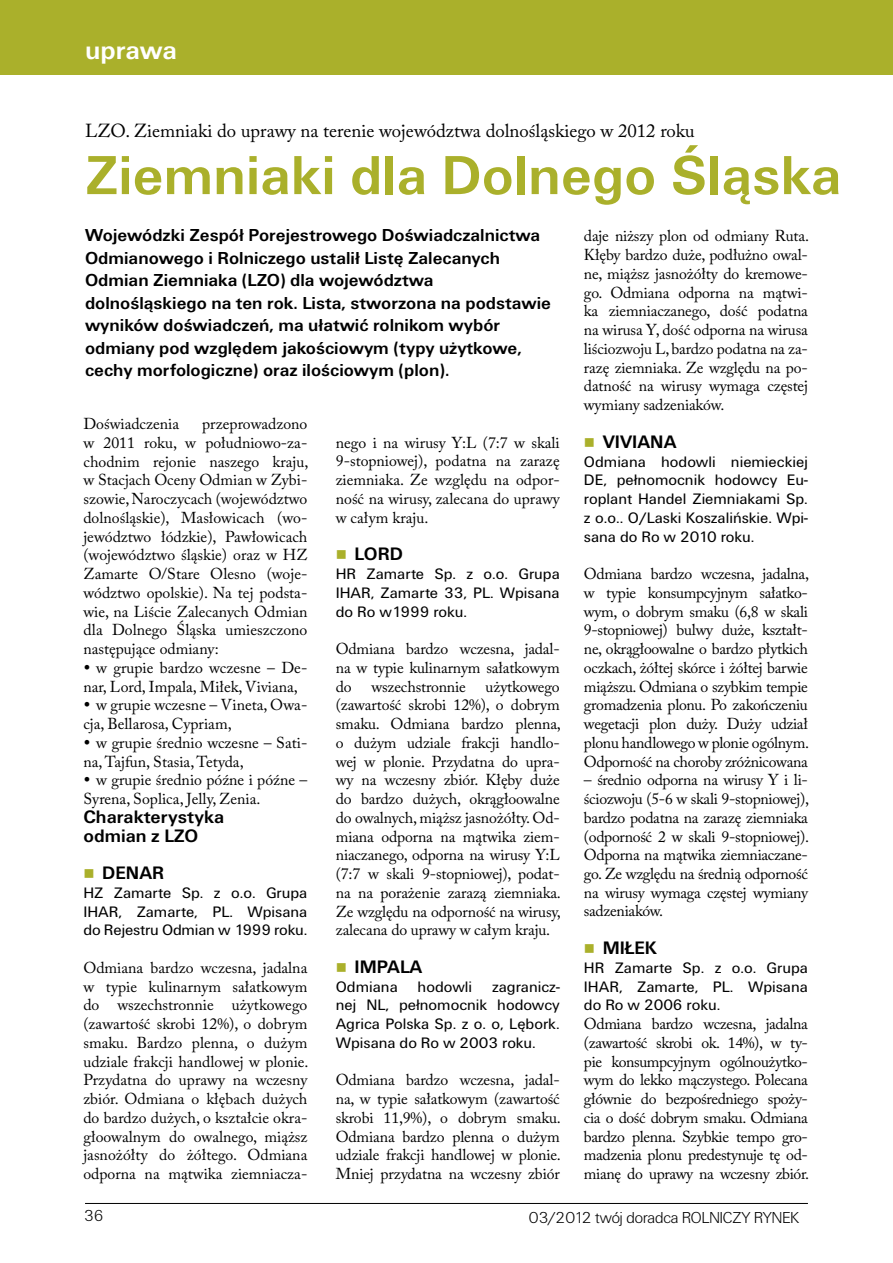
<style>
.page{position:relative;width:893px;height:1263px;background:#fff}
.page>*{position:absolute;margin:0;border:0;box-sizing:border-box;transform-origin:0 0}
._2-tytuł{font:700 57px "U001 TOT";color:#aab02b}
._5-odstep{font:700 27px "U001 TOT";color:#fff}
._1-nadtytuł{font:18.75px "Adobe Caslon Pro";color:#000}
._4-śródtytuł{font:700 18.75px/18.8px "U001 TOT";color:#000}
._3-lead{font:700 18px/22.5px "U001 TOT";color:#000}
.pagina{font:16.5px "U001 DOT Ligh";color:#000}
._5-podstawowy{font:15.75px/18.8px "Adobe Caslon Pro";letter-spacing:-.01em;color:#000;text-align:justify}
._5-podstawowy_-BEZSZ{font:15.75px/18.8px "U001 TOT";color:#000;text-align:justify}
._5-podstawowy_z_krop{font:15.75px/18.8px "Adobe Caslon Pro";color:#000}
.s1{color:#aab02b}
</style>
<div class="page">
<div style="left:0;top:0;width:893px;height:75px;background:#aab02b"></div>
<hr style="left:85px;top:1203px;width:723px;height:1px;background:#000">
<p class="_5-odstep" style="left:85px;top:35px;width:94px">uprawa</p>
<p class="_1-nadtytuł" style="left:85px;top:120px;width:611px">LZO. Ziemniaki do uprawy na terenie województwa dolnośląskiego w 2012 roku</p>
<p class="_2-tytuł" style="left:85px;top:143px;width:758px">Ziemniaki dla Dolnego Śląska</p>
<p class="_3-lead" style="left:85px;top:224px;width:468px">Wojewódzki Zespół Porejestrowego Doświadczalnictwa Odmianowego i Rolniczego ustalił Listę Zalecanych Odmian Ziemniaka (LZO) dla województwa dolnośląskiego na ten rok. Lista, stworzona na podstawie wyników doświadczeń, ma ułatwić rolnikom wybór odmiany pod względem jakościowym (typy użytkowe, cechy morfologiczne) oraz ilościowym (plon).</p>
<p class="_5-podstawowy" style="left:83px;top:414px;width:97px">Doświadczenia</p>
<p class="_5-podstawowy" style="left:83px;top:414px;width:227px;text-indent:119px">przeprowadzono w 2011 roku, w południowo-za&shy;chodnim rejonie naszego kraju, w Stacjach Oceny Odmian w Zybi&shy;szowie, Naroczycach (województwo dolnośląskie), Masłowicach (wo&shy;jewództwo łódzkie), Pawłowicach (województwo śląskie) oraz w HZ Zamarte O/Stare Olesno (woje&shy;wództwo opolskie). Na tej podsta&shy;wie, na Liście Zalecanych Odmian dla Dolnego Śląska umieszczono następujące odmiany:</p>
<p class="_5-podstawowy_z_krop" style="left:83px;top:658px;width:225px;text-indent:13px">w grupie bardzo wczesne – De&shy;nar, Lord, Impala, Miłek, Viviana,</p>
<p class="_5-podstawowy_z_krop" style="left:83px;top:695px;width:225px;text-indent:13px">w grupie wczesne – Vineta, Owa&shy;cja, Bellarosa, Cypriam,</p>
<p class="_5-podstawowy_z_krop" style="left:83px;top:733px;width:225px;text-indent:13px">w grupie średnio wczesne – Sati&shy;na, Tajfun, Stasia, Tetyda,</p>
<p class="_5-podstawowy_z_krop" style="left:83px;top:770px;width:225px;text-indent:13px">w grupie średnio późne i późne –<br>Syrena, Soplica, Jelly, Zenia.</p>
<p class="_4-śródtytuł" style="left:83px;top:807px;width:142px">Charakterystyka odmian z LZO</p>
<p class="_4-śródtytuł" style="left:83px;top:864px;width:83px"><span class="s1">■</span> DENAR</p>
<p class="_5-podstawowy_-BEZSZ" style="left:83px;top:883px;width:225px">HZ Zamarte Sp. z o.o. Grupa IHAR, Zamarte, PL. Wpisana do Rejestru Odmian w 1999 roku.</p>
<p class="_5-podstawowy" style="left:83px;top:958px;width:227px">Odmiana bardzo wczesna, jadalna w typie kulinarnym sałatkowym do wszechstronnie użytkowego (zawartość skrobi 12%), o dobrym smaku. Bardzo plenna, o dużym udziale frakcji handlowej w plonie.<br>Przydatna do uprawy na wczesny zbiór. Odmiana o kłębach dużych do bardzo dużych, o kształcie okra&shy;głoowalnym do owalnego, miąższ jasnożółty do żółtego. Odmiana odporna na mątwika ziemniacza-</p>
<p class="_5-podstawowy" style="left:336px;top:433px;width:225px">nego i na wirusy Y:L (7:7 w skali 9-stopniowej), podatna na zarazę ziemniaka. Ze względu na odpor&shy;ność na wirusy, zalecana do uprawy w całym kraju.</p>
<p class="_4-śródtytuł" style="left:336px;top:545px;width:69px"><span class="s1">■</span> LORD</p>
<p class="_5-podstawowy_-BEZSZ" style="left:336px;top:565px;width:225px">HR Zamarte Sp. z o.o. Grupa IHAR, Zamarte 33, PL. Wpisana do Ro w1999 roku.</p>
<p class="_5-podstawowy" style="left:336px;top:639px;width:227px">Odmiana bardzo wczesna, jadal&shy;na w typie kulinarnym sałatkowym do wszechstronnie użytkowego (zawartość skrobi 12%), o dobrym smaku. Odmiana bardzo plenna, o dużym udziale frakcji handlo&shy;wej w plonie. Przydatna do upra&shy;wy na wczesny zbiór. Kłęby duże do bardzo dużych, okrągłoowalne do owalnych, miąższ jasnożółty. Od&shy;miana odporna na mątwika ziem&shy;niaczanego, odporna na wirusy Y:L (7:7 w skali 9-stopniowej), podat&shy;na na porażenie zarazą ziemniaka.<br>Ze względu na odporność na wirusy, zalecana do uprawy w całym kraju.</p>
<p class="_4-śródtytuł" style="left:336px;top:957px;width:88px"><span class="s1">■</span> IMPALA</p>
<p class="_5-podstawowy_-BEZSZ" style="left:336px;top:977px;width:63px">Odmiana</p>
<p class="_5-podstawowy_-BEZSZ" style="left:418px;top:977px;width:56px">hodowli</p>
<p class="_5-podstawowy_-BEZSZ" style="left:336px;top:977px;width:225px;text-indent:156px">zagranicz&shy;nej NL, pełnomocnik hodowcy Agrica Polska Sp. z o. o, Lębork.<br>Wpisana do Ro w 2003 roku.</p>
<p class="_5-podstawowy" style="left:336px;top:1070px;width:227px">Odmiana bardzo wczesna, jadal&shy;na, w typie sałatkowym (zawartość skrobi 11,9%), o dobrym smaku.<br>Odmiana bardzo plenna o dużym udziale frakcji handlowej w plonie.<br>Mniej przydatna na wczesny zbiór</p>
<p class="_5-podstawowy" style="left:584px;top:227px;width:227px">daje niższy plon od odmiany Ruta.<br>Kłęby bardzo duże, podłużno owal&shy;ne, miąższ jasnożółty do kremowe&shy;go. Odmiana odporna na mątwi&shy;ka ziemniaczanego, dość podatna na wirusa Y, dość odporna na wirusa liściozwoju L, bardzo podatna na za&shy;razę ziemniaka. Ze względu na po&shy;datność na wirusy wymaga częstej wymiany sadzeniaków.</p>
<p class="_4-śródtytuł" style="left:584px;top:432px;width:94px"><span class="s1">■</span> VIVIANA</p>
<p class="_5-podstawowy_-BEZSZ" style="left:584px;top:452px;width:225px">Odmiana hodowli niemieckiej DE, pełnomocnik hodowcy Eu&shy;roplant Handel Ziemniakami Sp. z o.o.. O/Laski Koszalińskie. Wpi&shy;sana do Ro w 2010 roku.</p>
<p class="_5-podstawowy" style="left:584px;top:564px;width:227px">Odmiana bardzo wczesna, jadalna, w typie konsumpcyjnym sałatko&shy;wym, o dobrym smaku (6,8 w skali 9-stopniowej) bulwy duże, kształt&shy;ne, okrągłoowalne o bardzo płytkich oczkach, żółtej skórce i żółtej barwie miąższu. Odmiana o szybkim tempie gromadzenia plonu. Po zakończeniu wegetacji plon duży. Duży udział plonu handlowego w plonie ogólnym.<br>Odporność na choroby zróżnicowana</p>
<p class="_5-podstawowy" style="left:584px;top:770px;width:227px">– średnio odporna na wirusy Y i li&shy;ściozwoju (5-6 w skali 9-stopniowej), bardzo podatna na zarazę ziemniaka (odporność 2 w skali 9-stopniowej).<br>Odporna na mątwika ziemniaczane&shy;go. Ze względu na średnią odporność na wirusy wymaga częstej wymiany sadzeniaków.</p>
<p class="_4-śródtytuł" style="left:584px;top:939px;width:75px"><span class="s1">■</span> MIŁEK</p>
<p class="_5-podstawowy_-BEZSZ" style="left:584px;top:958px;width:225px">HR Zamarte Sp. z o.o. Grupa IHAR, Zamarte, PL. Wpisana do Ro w 2006 roku.</p>
<p class="_5-podstawowy" style="left:584px;top:1014px;width:227px">Odmiana bardzo wczesna, jadalna (zawartość skrobi ok. 14%), w ty&shy;pie konsumpcyjnym ogólnoużytko&shy;wym do lekko mączystego. Polecana głównie do bezpośredniego spoży&shy;cia o dość dobrym smaku. Odmiana bardzo plenna. Szybkie tempo gro&shy;madzenia plonu predestynuje tę od&shy;mianę do uprawy na wczesny zbiór.</p>
<p class="pagina" style="left:84px;top:1206px;width:21px">36</p>
<p class="pagina" style="left:529px;top:1208px;width:272px">03/2012 twój doradca ROLNICZY RYNEK</p>
</div>
